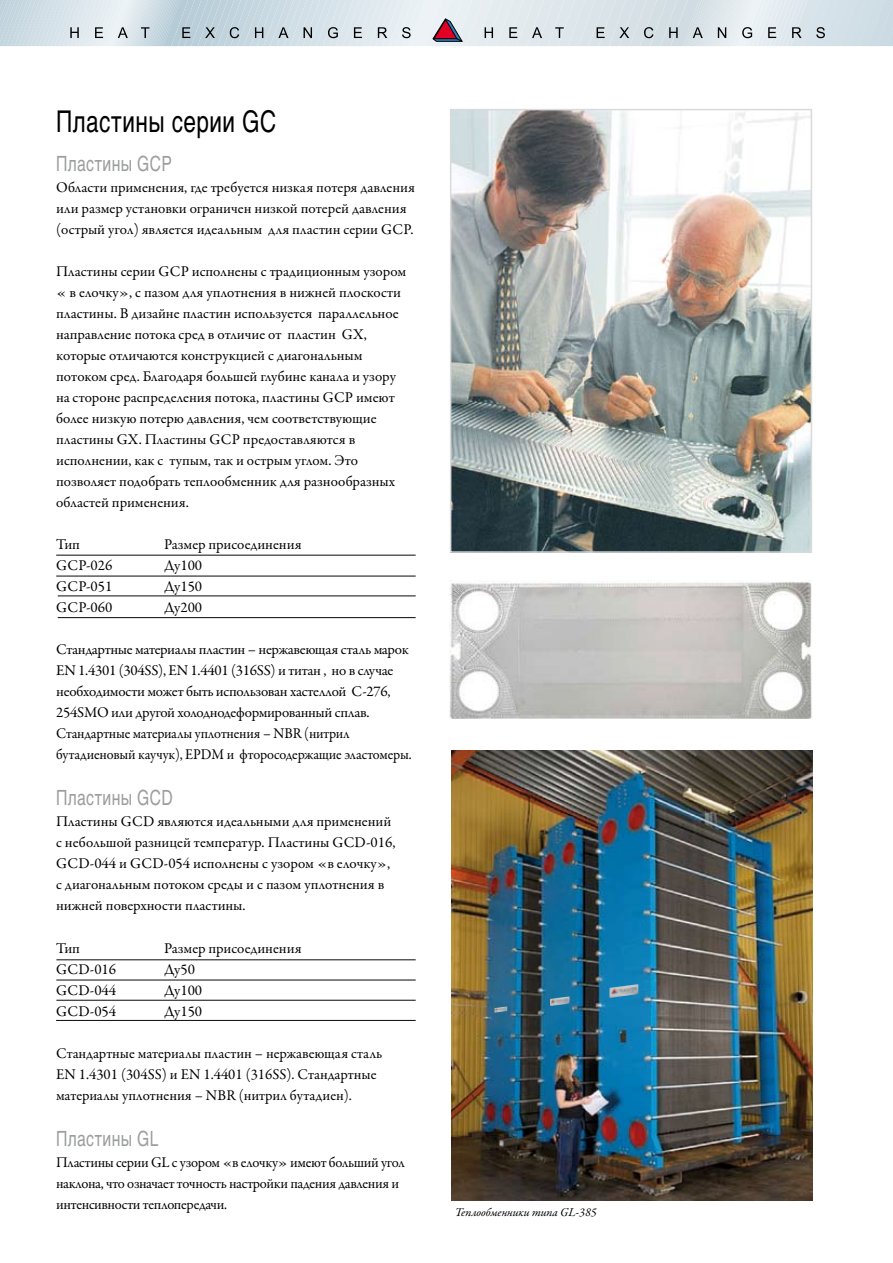
<style>
.page{position:relative;width:893px;height:1263px;background:#fff}
.page>*{position:absolute;margin:0;border:0;box-sizing:border-box;transform-origin:0 0}
.t1{font:30px "Helvetica Cyr Upright";color:#000;scale:.75 1}
.t2{font:21px "Helvetica Cyr Upright";letter-spacing:.02em;color:#9c9d9f;scale:.75 1}
.t3{font:15px/21px "Garamond Premr Pro";letter-spacing:-.005em;color:#000}
.t4{font:15px/21px "Garamond Premr Pro";letter-spacing:-.025em;color:#000}
.t5{font:italic 12px "Garamond Premr Pro";letter-spacing:-.005em;color:#000}
</style>
<div class="page">
<svg style="left:0;top:0;width:893px;height:46px;background:#d2dbe1"></svg>
<img style="left:453px;top:112px;width:356px;height:438px">
<div style="left:450px;top:109px;width:362px;height:444px;border:2px solid #d9dadb"></div>
<hr style="left:56px;top:576px;width:360px;height:1px;background:#000">
<hr style="left:58px;top:596px;width:358px;height:1px;background:#000">
<hr style="left:58px;top:617px;width:358px;height:1px;background:#000">
<hr style="left:56px;top:555px;width:360px;height:1px;background:#000">
<hr style="left:56px;top:959px;width:360px;height:1px;background:#000">
<hr style="left:56px;top:980px;width:360px;height:1px;background:#000">
<hr style="left:56px;top:1000px;width:360px;height:1px;background:#000">
<hr style="left:56px;top:1020px;width:360px;height:1px;background:#000">
<img style="left:450px;top:581px;width:362px;height:138px">
<img style="left:452px;top:750px;width:360px;height:451px">
<img style="left:609px;top:984px;width:29px;height:14px">
<img style="left:550px;top:996px;width:19px;height:10px">
<svg style="left:494px;top:1006px;width:13px;height:7px"></svg>
<h1 class="t1" style="left:56px;top:105px;width:295px">Пластины серии GC</h1>
<h2 class="t2" style="left:56px;top:152px;width:156px">Пластины GCP</h2>
<p class="t3" style="left:56px;top:177px;width:360px">Области применения, где требуется низкая потеря давления или размер установки ограничен низкой потерей давления (острый угол) является идеальным для пластин серии GCP.</p>
<p class="t3" style="left:56px;top:261px;width:352px">Пластины серии GCP исполнены с традиционным узором « в елочку», с пазом для уплотнения в нижней плоскости пластины. В дизайне пластин используется параллельное направление потока сред в отличие от пластин GX, которые отличаются конструкцией с диагональным потоком сред. Благодаря большей глубине канала и узору на стороне распределения потока, пластины GCP имеют более низкую потерю давления, чем соответствующие пластины GX. Пластины GCP предоставляются в исполнении, как с тупым, так и острым углом. Это позволяет подобрать теплообменник для разнообразных областей применения.</p>
<p class="t3" style="left:56px;top:534px;width:25px">Тип</p>
<p class="t3" style="left:164px;top:534px;width:139px">Размер присоединения</p>
<p class="t3" style="left:56px;top:555px;width:58px">GCP-026</p>
<p class="t3" style="left:164px;top:555px;width:40px">Ду100</p>
<p class="t3" style="left:56px;top:576px;width:58px">GCP-051</p>
<p class="t3" style="left:164px;top:576px;width:40px">Ду150</p>
<p class="t3" style="left:56px;top:597px;width:58px">GCP-060</p>
<p class="t3" style="left:164px;top:597px;width:40px">Ду200</p>
<p class="t3" style="left:56px;top:639px;width:357px">Стандартные материалы пластин – нержавеющая сталь марок EN 1.4301 (304SS), EN 1.4401 (316SS) и титан , но в случае необходимости может быть использован хастеллой C-276, 254SMO или другой холоднодеформированный сплав.<br>Стандартные материалы уплотнения – NBR (нитрил бутадиеновый каучук), EPDM и фторосодержащие эластомеры.</p>
<h2 class="t2" style="left:56px;top:786px;width:157px">Пластины GCD</h2>
<p class="t3" style="left:56px;top:811px;width:341px">Пластины GCD являются идеальными для применений с небольшой разницей температур. Пластины GCD-016, GCD-044 и GCD-054 исполнены с узором «в елочку», c диагональным потоком среды и с пазом уплотнения в нижней поверхности пластины.</p>
<p class="t3" style="left:56px;top:938px;width:25px">Тип</p>
<p class="t3" style="left:164px;top:938px;width:139px">Размер присоединения</p>
<p class="t3" style="left:56px;top:959px;width:62px">GCD-016</p>
<p class="t3" style="left:164px;top:959px;width:32px">Ду50</p>
<p class="t3" style="left:56px;top:980px;width:62px">GCD-044</p>
<p class="t3" style="left:164px;top:980px;width:40px">Ду100</p>
<p class="t3" style="left:56px;top:1001px;width:62px">GCD-054</p>
<p class="t3" style="left:164px;top:1001px;width:40px">Ду150</p>
<p class="t3" style="left:56px;top:1043px;width:328px">Стандартные материалы пластин – нержавеющая сталь<br>EN 1.4301 (304SS) и EN 1.4401 (316SS). Стандартные материалы уплотнения – NBR (нитрил бутадиен).</p>
<h2 class="t2" style="left:56px;top:1127px;width:138px">Пластины GL</h2>
<p class="t4" style="left:56px;top:1152px;width:350px">Пластины серии GL с узором «в елочку» имеют больший угол наклона, что означает точность настройки падения давления и интенсивности теплопередачи.</p>
<p class="t5" style="left:455px;top:1205px;width:143px">Теплообменники типа GL-385</p>
</div>
